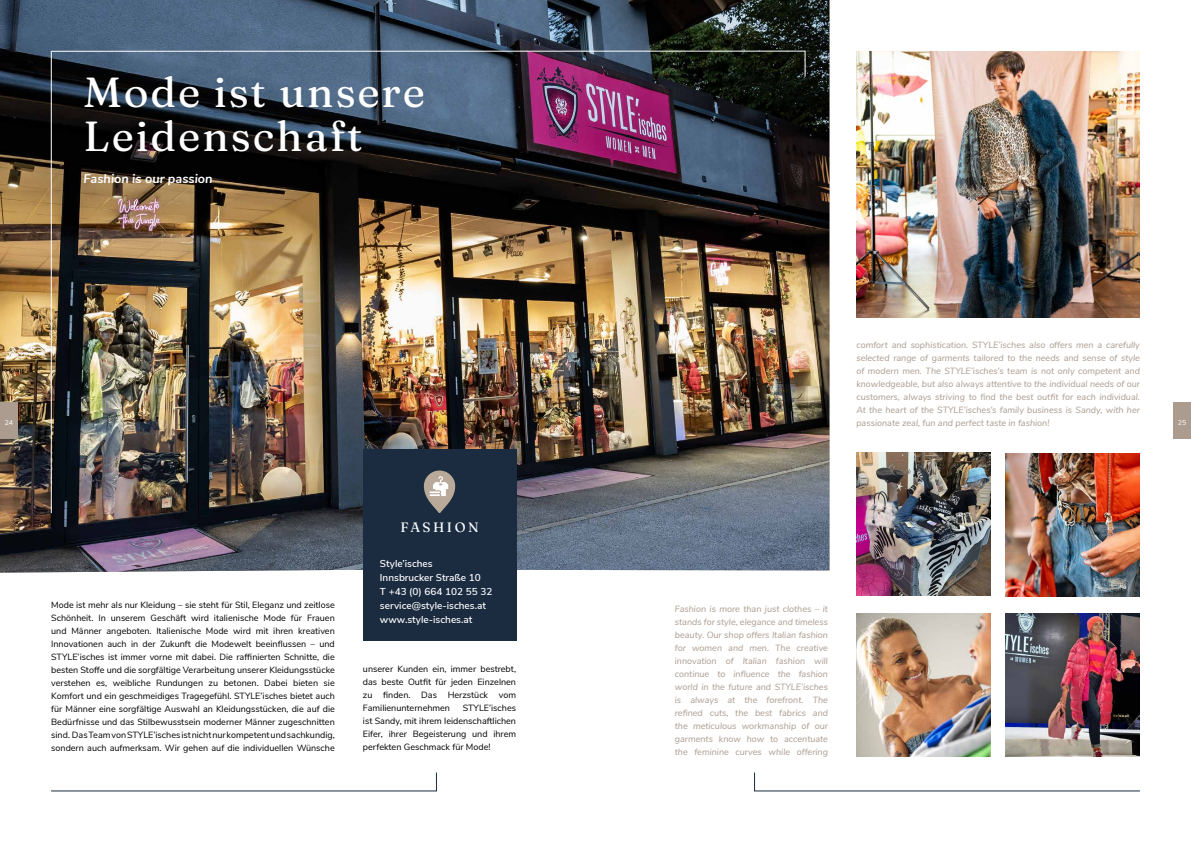
<style>
.page{position:relative;width:1191px;height:842px;background:#fff}
.page>*{position:absolute;margin:0;border:0;box-sizing:border-box;transform-origin:0 0}
.t1{font:900 42px/44px "Fraunces 9 pt";letter-spacing:.045em;color:#fff}
.t2{font:900 13.5px "Fraunces 9 pt";letter-spacing:.18em;color:#fff}
.t3{font:italic 700 12.6px "Nunito Sans";color:#fff}
.t4{font:600 10px/14px "Nunito Sans";color:#fff}
.t5{font:9px/13px "Nunito Sans";color:#000;text-align:justify}
.t6{font:italic 9px/13px "Nunito Sans";color:#ac9c8f;text-align:justify}
.t7{font:7px "Nunito Sans";color:#fff}
</style>
<div class="page">
<img style="left:856px;top:51px;width:284px;height:266px">
<img style="left:0;top:0;width:829px;height:573px">
<svg style="left:51px;top:772px;width:386px;height:19px"></svg>
<svg style="left:754px;top:772px;width:386px;height:19px"></svg>
<hr style="left:51px;top:51px;width:1px;height:462px;background:#fff">
<svg style="left:51px;top:51px;width:754px;height:26px"></svg>
<div style="left:363px;top:449px;width:153px;height:192px;background:#1b2b40"></div>
<svg style="left:424px;top:470px;width:31px;height:43px"></svg>
<img style="left:856px;top:452px;width:134px;height:143px">
<img style="left:1006px;top:614px;width:134px;height:143px">
<img style="left:856px;top:614px;width:134px;height:143px">
<img style="left:1006px;top:453px;width:134px;height:144px">
<div style="left:0;top:403px;width:18px;height:36px;background:#ac9c8f"></div>
<div style="left:1173px;top:403px;width:18px;height:36px;background:#ac9c8f"></div>
<h1 class="t1" style="left:84px;top:68px;width:343px">Mode ist unsere<br>Leidenschaft</h1>
<h3 class="t3" style="left:84px;top:170px;width:130px">Fashion is our passion</h3>
<p class="t6" style="left:856px;top:338px;width:285px">comfort and sophistication. STYLE’isches also offers men a carefully selected range of garments tailored to the needs and sense of style of modern men. The STYLE’isches’s team is not only competent and knowledgeable, but also always attentive to the individual needs of our customers, always striving to find the best outfit for each individual.<br>At the heart of the STYLE’isches’s family business is Sandy, with her passionate zeal, fun and perfect taste in fashion!</p>
<p class="t7" style="left:5px;top:417px;width:10px">24</p>
<p class="t7" style="left:1177px;top:417px;width:10px">25</p>
<p class="t5" style="left:51px;top:598px;width:285px">Mode ist mehr als nur Kleidung – sie steht für Stil, Eleganz und zeitlose Schönheit. In unserem Geschäft wird italienische Mode für Frauen und Männer angeboten. Italienische Mode wird mit ihren kreativen Innovationen auch in der Zukunft die Modewelt beeinflussen – und STYLE’isches ist immer vorne mit dabei. Die raffinierten Schnitte, die besten Stoffe und die sorgfältige Verarbeitung unserer Kleidungsstücke verstehen es, weibliche Rundungen zu betonen. Dabei bieten sie Komfort und ein geschmeidiges Tragegefühl. STYLE’isches bietet auch für Männer eine sorgfältige Auswahl an Kleidungsstücken, die auf die Bedürfnisse und das Stilbewusstsein moderner Männer zugeschnitten sind. Das Team von STYLE’isches ist nicht nur kompetent und sachkundig, sondern auch aufmerksam. Wir gehen auf die individuellen Wünsche</p>
<h2 class="t2" style="left:400px;top:516px;width:80px">FASHION</h2>
<p class="t4" style="left:380px;top:556px;width:114px">Style’isches<br>Innsbrucker Straße 10<br>T +43 (0) 664 102 55 32 service@style-isches.at www.style-isches.at</p>
<p class="t5" style="left:363px;top:662px;width:155px">unserer Kunden ein, immer bestrebt, das beste Outfit für jeden Einzelnen zu finden. Das Herzstück vom Familienunternehmen</p>
<p class="t5" style="left:363px;top:701px;width:155px;text-indent:100px">STYLE’isches ist Sandy, mit ihrem leidenschaftlichen Eifer, ihrer Begeisterung und ihrem perfekten Geschmack für Mode!</p>
<p class="t6" style="left:675px;top:602px;width:155px">Fashion is more than just clothes – it stands for style, elegance and timeless beauty. Our shop offers Italian fashion for women and men. The creative innovation of Italian fashion will continue to influence the fashion world in the future and STYLE’isches is always at the forefront. The refined cuts, the best fabrics and the meticulous workmanship of our garments know how to accentuate the feminine curves while offering</p>
</div>
